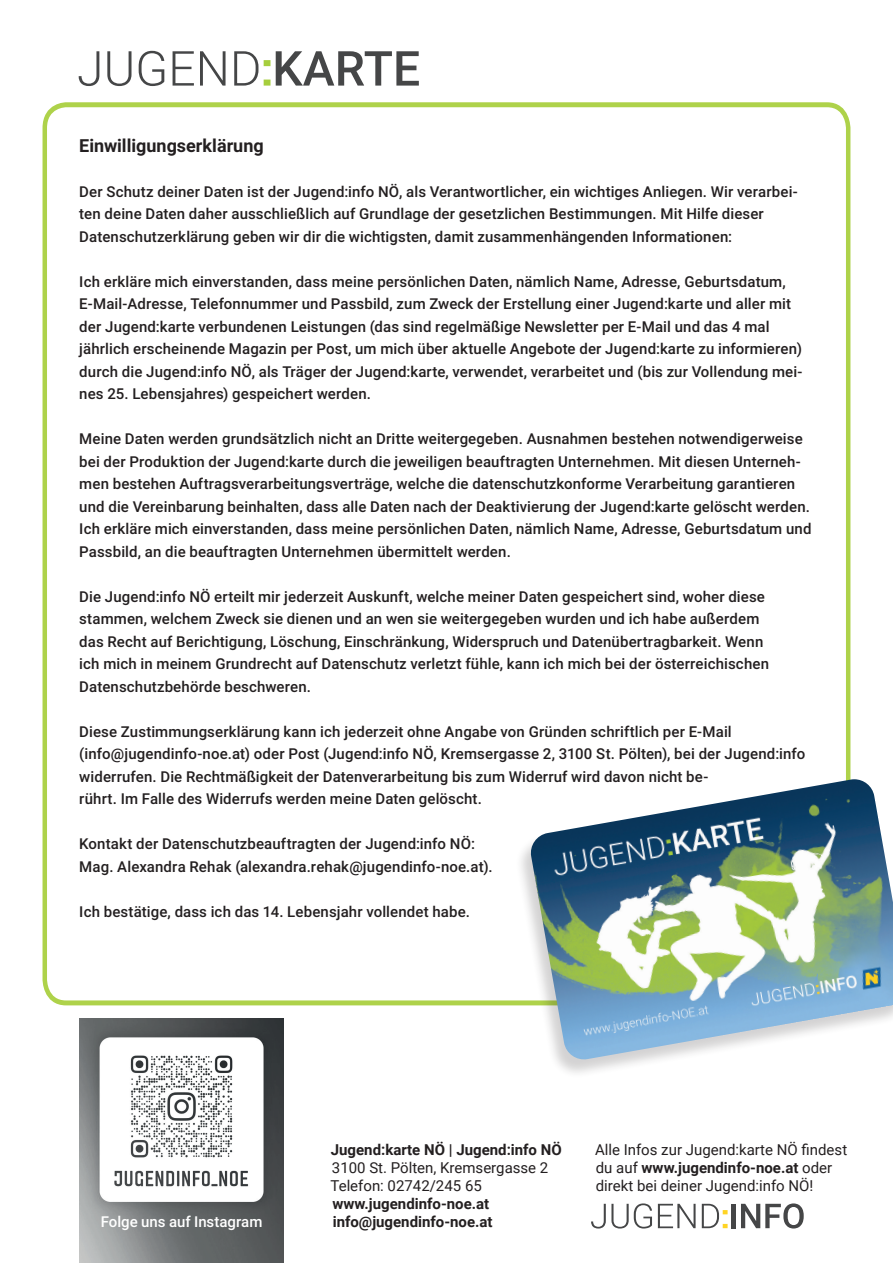
<style>
.page{position:relative;width:893px;height:1263px;background:#fff}
.page>*{position:absolute;margin:0;border:0;box-sizing:border-box;transform-origin:0 0}
.t1{font:700 18px "Roboto";color:#231f20}
.t2{font:500 15px/22.5px "Roboto";letter-spacing:.01em;color:#231f20}
.t3{font:15px/18px "Roboto";color:#231f20}
.t4{font:700 15px/18px "Roboto";color:#231f20}
.t5{font:500 15px "Roboto";color:#fff}
.s1{font-weight:700}
</style>
<div class="page">
<svg style="left:591px;top:1203px;width:61px;height:25px"></svg>
<svg style="left:658px;top:1204px;width:38px;height:24px"></svg>
<svg style="left:702px;top:1204px;width:26px;height:24px"></svg>
<div style="left:731px;top:1204px;width:5px;height:24px;background:#454647"></div>
<svg style="left:741px;top:1203px;width:63px;height:25px"></svg>
<svg style="left:79px;top:51px;width:20px;height:35px"></svg>
<svg style="left:107px;top:51px;width:24px;height:35px"></svg>
<svg style="left:139px;top:51px;width:25px;height:35px"></svg>
<svg style="left:173px;top:51px;width:21px;height:35px"></svg>
<svg style="left:200px;top:51px;width:26px;height:35px"></svg>
<svg style="left:234px;top:51px;width:24px;height:35px"></svg>
<svg style="left:264px;top:60px;width:6px;height:26px"></svg>
<svg style="left:276px;top:51px;width:143px;height:35px"></svg>
<div style="left:42px;top:102px;width:809px;height:903px;border:5px solid #aed24a;border-radius:22px"></div>
<div style="left:515px;top:781px;width:378px;height:298px;background:#231f20;opacity:.2"></div>
<img style="left:529px;top:779px;width:364px;height:282px">
<img style="left:79px;top:1018px;width:205px;height:245px">
<p class="t1" style="left:79px;top:133px;width:186px">Einwilligungserklärung</p>
<p class="t2" style="left:79px;top:180px;width:720px">Der Schutz deiner Daten ist der Jugend:info NÖ, als Verantwortlicher, ein wichtiges Anliegen. Wir verarbei&shy;ten deine Daten daher ausschließlich auf Grundlage der gesetzlichen Bestimmungen. Mit Hilfe dieser<br>Datenschutzerklärung geben wir dir die wichtigsten, damit zusammenhängenden Informationen:</p>
<p class="t2" style="left:79px;top:270px;width:724px">Ich erkläre mich einverstanden, dass meine persönlichen Daten, nämlich Name, Adresse, Geburtsdatum, E-Mail-Adresse, Telefonnummer und Passbild, zum Zweck der Erstellung einer Jugend:karte und aller mit der Jugend:karte verbundenen Leistungen (das sind regelmäßige Newsletter per E-Mail und das 4 mal jährlich erscheinende Magazin per Post, um mich über aktuelle Angebote der Jugend:karte zu informieren) durch die Jugend:info NÖ, als Träger der Jugend:karte, verwendet, verarbeitet und (bis zur Vollendung mei&shy;nes 25. Lebensjahres) gespeichert werden.</p>
<p class="t2" style="left:79px;top:427px;width:734px">Meine Daten werden grundsätzlich nicht an Dritte weitergegeben. Ausnahmen bestehen notwendigerweise bei der Produktion der Jugend:karte durch die jeweiligen beauftragten Unternehmen. Mit diesen Unterneh&shy;men bestehen Auftragsverarbeitungsverträge, welche die datenschutzkonforme Verarbeitung garantieren und die Vereinbarung beinhalten, dass alle Daten nach der Deaktivierung der Jugend:karte gelöscht werden.<br>Ich erkläre mich einverstanden, dass meine persönlichen Daten, nämlich Name, Adresse, Geburtsdatum und Passbild, an die beauftragten Unternehmen übermittelt werden.</p>
<p class="t2" style="left:79px;top:585px;width:691px">Die Jugend:info NÖ erteilt mir jederzeit Auskunft, welche meiner Daten gespeichert sind, woher diese stammen, welchem Zweck sie dienen und an wen sie weitergegeben wurden und ich habe außerdem das Recht auf Berichtigung, Löschung, Einschränkung, Widerspruch und Datenübertragbarkeit. Wenn ich mich in meinem Grundrecht auf Datenschutz verletzt fühle, kann ich mich bei der österreichischen Datenschutzbehörde beschweren.</p>
<p class="t2" style="left:79px;top:720px;width:727px">Diese Zustimmungserklärung kann ich jederzeit ohne Angabe von Gründen schriftlich per E-Mail (info@jugendinfo-noe.at) oder Post (Jugend:info NÖ, Kremsergasse 2, 3100 St. Pölten), bei der Jugend:info widerrufen. Die Rechtmäßigkeit der Datenverarbeitung bis zum Widerruf wird davon nicht be-<br>rührt. Im Falle des Widerrufs werden meine Daten gelöscht.</p>
<p class="t2" style="left:79px;top:832px;width:415px">Kontakt der Datenschutzbeauftragten der Jugend:info NÖ:<br>Mag. Alexandra Rehak (alexandra.rehak@jugendinfo-noe.at).</p>
<p class="t2" style="left:79px;top:900px;width:392px">Ich bestätige, dass ich das 14. Lebensjahr vollendet habe.</p>
<p class="t5" style="left:101px;top:1211px;width:163px">Folge uns auf Instagram</p>
<p class="t4" style="left:331px;top:1140px;width:232px">Jugend:karte NÖ | Jugend:info NÖ</p>
<p class="t3" style="left:330px;top:1158px;width:219px">3100 St. Pölten, Kremsergasse 2<br>Telefon: 02742/245 65</p>
<p class="t4" style="left:332px;top:1194px;width:162px">www.jugendinfo-noe.at info@jugendinfo-noe.at</p>
<p class="t3" style="left:595px;top:1140px;width:254px">Alle Infos zur Jugend:karte NÖ findest du auf <span class="s1">www.jugendinfo-noe.at</span> oder direkt bei deiner Jugend:info NÖ!</p>
</div>
